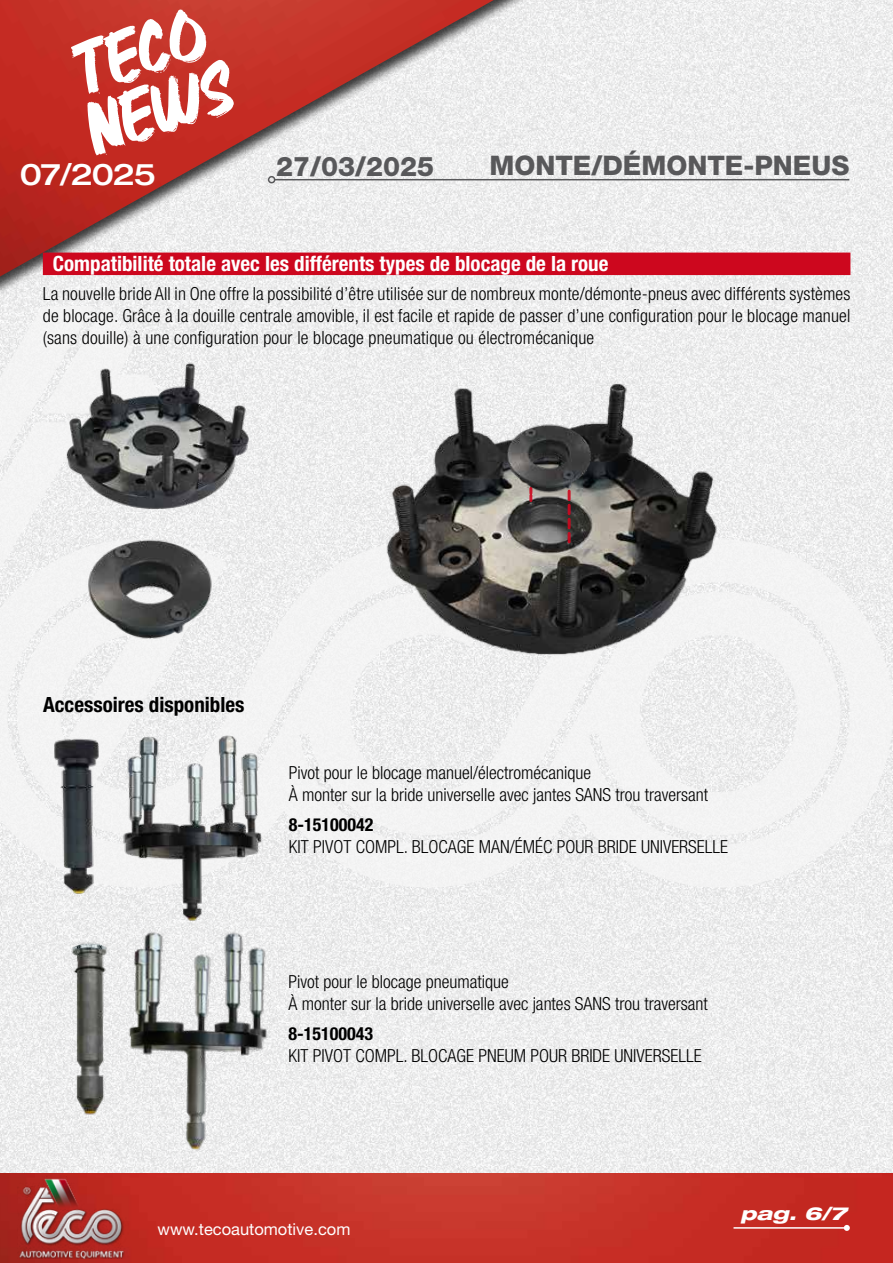
<style>
.page{position:relative;width:893px;height:1263px;background:#fff}
.page>*{position:absolute;margin:0;border:0;box-sizing:border-box;transform-origin:0 0}
.t1{font:500 expanded 30px "Helvetica Neue LT Std";letter-spacing:-.04em;color:#fff}
.t2{font:800 27px "Helvetica Neue LT Std";color:#58585a}
.t3{font:700 condensed 21px "Helvetica Neue LT Std";color:#fff}
.t4{font:700 condensed 21px "Helvetica Neue LT Std";color:#000}
.t5{font:300 condensed 18px/21.6px "Helvetica Neue LT Std";color:#000}
.t6{font:700 condensed 18px "Helvetica Neue LT Std";color:#000}
.t7{font:italic 800 expanded 18px "Helvetica Neue LT Std";color:#fff;scale:1.09 1}
.t8{font:16.5px "Helvetica Neue LT Std";color:#fff}
</style>
<div class="page">
<img style="left:0;top:888px;width:893px;height:285px">
<svg style="left:0;top:415px;width:893px;height:473px;fill:#f2f2f2"></svg>
<img style="left:0;top:1173px;width:893px;height:90px">
<img style="left:18px;top:1176px;width:155px;height:83px">
<hr style="left:733px;top:1227px;width:114px;height:2px;background:#fff">
<svg style="left:844px;top:1225px;width:6px;height:6px"></svg>
<img style="left:0;top:0;width:893px;height:401px">
<hr style="left:275px;top:179px;width:574px;height:1px;background:#58585a">
<div style="left:268px;top:176px;width:7px;height:7px;border:2px solid #58585a;border-radius:50%"></div>
<svg style="left:70px;top:9px;width:164px;height:146px"></svg>
<img style="left:72px;top:533px;width:144px;height:113px">
<img style="left:43px;top:354px;width:221px;height:167px">
<img style="left:376px;top:376px;width:348px;height:289px">
<svg style="left:529px;top:497px;width:3px;height:4px"></svg>
<svg style="left:568px;top:497px;width:3px;height:45px"></svg>
<img style="left:496px;top:420px;width:98px;height:77px">
<img style="left:43px;top:734px;width:66px;height:161px">
<img style="left:123px;top:734px;width:138px;height:188px">
<img style="left:56px;top:934px;width:62px;height:186px">
<img style="left:118px;top:922px;width:158px;height:239px">
<div style="left:43px;top:253px;width:807px;height:22px;background:#cd071e"></div>
<h1 class="t1" style="left:20px;top:155px;width:137px">07/2025</h1>
<h2 class="t2" style="left:276px;top:150px;width:160px">27/03/2025</h2>
<h2 class="t2" style="left:489px;top:149px;width:361px">MONTE/DÉMONTE-PNEUS</h2>
<p class="t3" style="left:53px;top:251px;width:557px">Compatibilité totale avec les différents types de blocage de la roue</p>
<p class="t5" style="left:43px;top:283px;width:809px;text-align:justify">La nouvelle bride All in One offre la possibilité d’être utilisée sur de nombreux monte/démonte-pneus avec différents systèmes de blocage. Grâce à la douille centrale amovible, il est facile et rapide de passer d’une configuration pour le blocage manuel (sans douille) à une configuration pour le blocage pneumatique ou électromécanique</p>
<p class="t4" style="left:43px;top:691px;width:203px">Accessoires disponibles</p>
<p class="t5" style="left:289px;top:762px;width:421px">Pivot pour le blocage manuel/électromécanique<br>À monter sur la bride universelle avec jantes SANS trou traversant</p>
<p class="t6" style="left:289px;top:814px;width:86px">8-15100042</p>
<p class="t5" style="left:289px;top:835px;width:441px">KIT PIVOT COMPL. BLOCAGE MAN/ÉMÉC POUR BRIDE UNIVERSELLE</p>
<p class="t5" style="left:289px;top:971px;width:421px">Pivot pour le blocage pneumatique<br>À monter sur la bride universelle avec jantes SANS trou traversant</p>
<p class="t6" style="left:289px;top:1023px;width:86px">8-15100043</p>
<p class="t5" style="left:289px;top:1044px;width:415px">KIT PIVOT COMPL. BLOCAGE PNEUM POUR BRIDE UNIVERSELLE</p>
<p class="t8" style="left:158px;top:1219px;width:194px">www.tecoautomotive.com</p>
<p class="t7" style="left:741px;top:1202px;width:99px">pag. 6/7</p>
</div>
